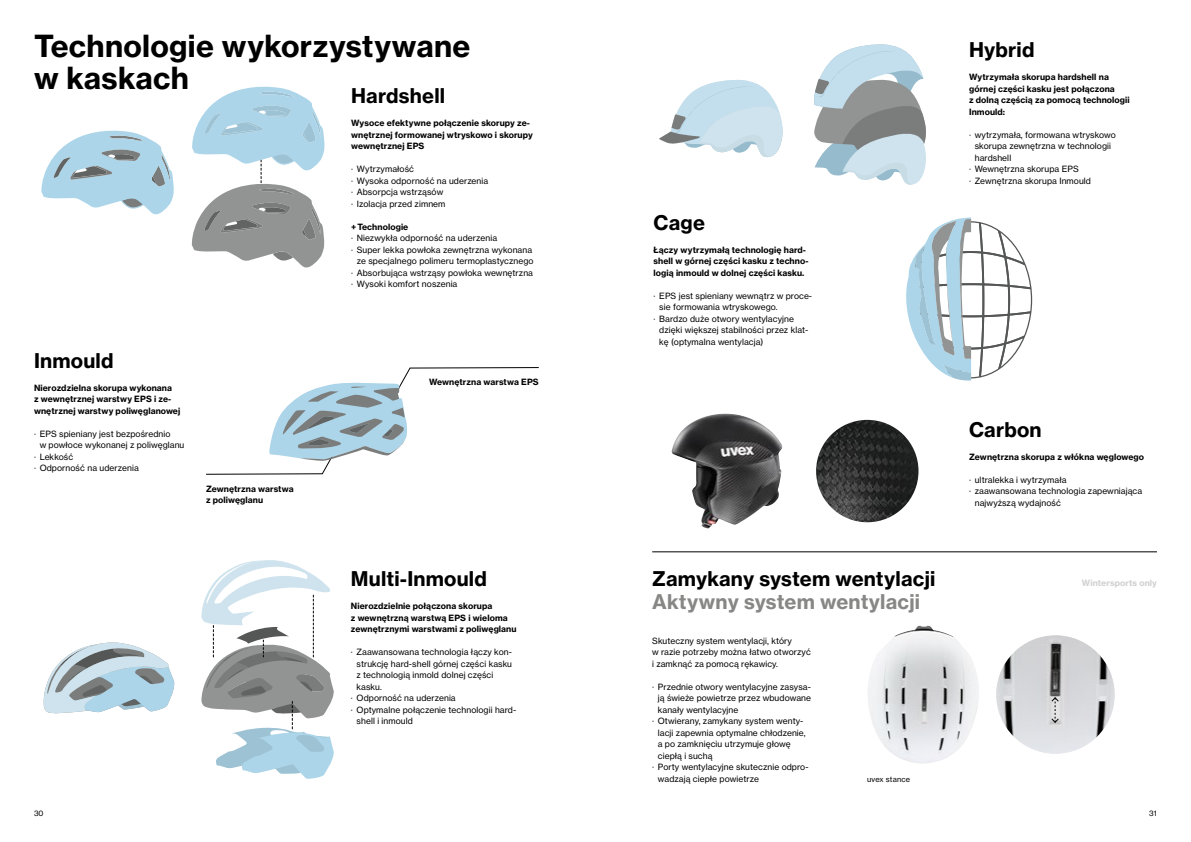
<style>
.page{position:relative;width:1191px;height:842px;background:#fff}
.page>*{position:absolute;margin:0;border:0;box-sizing:border-box;transform-origin:0 0}
.t1{font:30px/32px "N Haas Grotesk TX Pro 75 Bd";letter-spacing:.01em;color:#000}
.t2{font:20px "N Haas Grotesk TX Pro 75 Bd";letter-spacing:.01em;color:#000}
.t3{font:20px "N Haas Grotesk TX Pro 75 Bd";letter-spacing:.01em;color:#878786}
.t4{font:8.5px/11.5px "N Haas Grotesk TX Pro 55 Rg";letter-spacing:.01em;color:#000}
.t5{font:8.5px/11.5px "N Haas Grotesk TX Pro 75 Bd";letter-spacing:.01em;color:#000}
.t6{font:8.5px "N Haas Grotesk TX Pro 75 Bd";letter-spacing:.01em;color:#cfd0d0}
.t7{font:7.5px "N Haas Grotesk TX Pro 55 Rg";letter-spacing:.01em;color:#000}
</style>
<div class="page">
<svg style="left:814px;top:44px;width:112px;height:141px"></svg>
<svg style="left:659px;top:80px;width:124px;height:78px"></svg>
<svg style="left:906px;top:217px;width:125px;height:164px"></svg>
<hr style="left:652px;top:552px;width:505px;height:1px;background:#000">
<img style="left:816px;top:420px;width:102px;height:102px;border-radius:51px">
<img style="left:671px;top:414px;width:111px;height:115px">
<img style="left:868px;top:625px;width:111px;height:139px">
<img style="left:996px;top:635px;width:118px;height:119px;border-radius:59px">
<svg style="left:43px;top:642px;width:132px;height:71px"></svg>
<svg style="left:201px;top:560px;width:133px;height:219px"></svg>
<svg style="left:206px;top:367px;width:333px;height:108px"></svg>
<svg style="left:192px;top:86px;width:133px;height:182px"></svg>
<svg style="left:41px;top:130px;width:133px;height:84px"></svg>
<svg style="left:1051px;top:697px;width:8px;height:26px"></svg>
<h1 class="t1" style="left:34px;top:30px;width:438px">Technologie wykorzystywane w kaskach</h1>
<h2 class="t2" style="left:351px;top:83px;width:95px">Hardshell</h2>
<p class="t5" style="left:351px;top:117px;width:183px">Wysoce efektywne połączenie skorupy ze&shy;wnętrznej formowanej wtryskowo i skorupy wewnętrznej EPS</p>
<p class="t4" style="left:351px;top:163px;width:139px">∙ Wytrzymałość<br>∙ Wysoka odporność na uderzenia ∙ Absorpcja wstrząsów<br>∙ Izolacja przed zimnem</p>
<h2 class="t2" style="left:34px;top:348px;width:81px">Inmould</h2>
<p class="t5" style="left:34px;top:382px;width:148px">Nierozdzielna skorupa wykonana<br>z wewnętrznej warstwy EPS i ze&shy;wnętrznej warstwy poliwęglanowej</p>
<p class="t4" style="left:34px;top:428px;width:138px">∙ EPS spieniany jest bezpośrednio</p>
<p class="t4" style="left:40px;top:439px;width:146px">w powłoce wykonanej z poliwęglanu</p>
<p class="t4" style="left:34px;top:451px;width:41px">∙ Lekkość</p>
<p class="t4" style="left:34px;top:462px;width:106px">∙ Odporność na uderzenia</p>
<p class="t5" style="left:206px;top:483px;width:89px">Zewnętrzna warstwa z poliwęglanu</p>
<p class="t5" style="left:351px;top:221px;width:59px">+ Technologie</p>
<p class="t4" style="left:351px;top:232px;width:148px">∙ Niezwykła odporność na uderzenia</p>
<p class="t4" style="left:351px;top:244px;width:183px">∙ Super lekka powłoka zewnętrzna wykonana</p>
<p class="t4" style="left:357px;top:255px;width:178px">ze specjalnego polimeru termoplastycznego</p>
<p class="t4" style="left:351px;top:267px;width:183px">∙ Absorbująca wstrząsy powłoka wewnętrzna</p>
<p class="t4" style="left:351px;top:278px;width:108px">∙ Wysoki komfort noszenia</p>
<p class="t5" style="left:429px;top:376px;width:111px">Wewnętrzna warstwa EPS</p>
<h2 class="t2" style="left:653px;top:210px;width:53px">Cage</h2>
<p class="t5" style="left:653px;top:244px;width:156px">Łączy wytrzymałą technologię hard&shy;shell w górnej części kasku z techno&shy;logią inmould w dolnej części kasku.</p>
<p class="t4" style="left:653px;top:290px;width:160px">∙ EPS jest spieniany wewnątrz w proce-</p>
<p class="t4" style="left:659px;top:301px;width:120px">sie formowania wtryskowego.</p>
<p class="t4" style="left:653px;top:313px;width:142px">∙ Bardzo duże otwory wentylacyjne</p>
<p class="t4" style="left:659px;top:324px;width:151px">dzięki większej stabilności przez klat-</p>
<p class="t4" style="left:659px;top:336px;width:106px">kę (optymalna wentylacja)</p>
<h2 class="t2" style="left:969px;top:37px;width:67px">Hybrid</h2>
<p class="t5" style="left:969px;top:71px;width:162px">Wytrzymała skorupa hardshell na górnej części kasku jest połączona<br>z dolną częścią za pomocą technologii<br>Inmould:</p>
<p class="t4" style="left:969px;top:129px;width:148px">∙ wytrzymała, formowana wtryskowo</p>
<p class="t4" style="left:974px;top:140px;width:138px">skorupa zewnętrzna w technologii</p>
<p class="t4" style="left:974px;top:152px;width:38px">hardshell</p>
<p class="t4" style="left:969px;top:163px;width:111px">∙ Wewnętrzna skorupa EPS</p>
<p class="t4" style="left:969px;top:175px;width:123px">∙ Zewnętrzna skorupa Inmould</p>
<h2 class="t2" style="left:969px;top:417px;width:74px">Carbon</h2>
<p class="t5" style="left:969px;top:451px;width:177px">Zewnętrzna skorupa z włókna węglowego</p>
<p class="t4" style="left:969px;top:474px;width:99px">∙ ultralekka i wytrzymała</p>
<p class="t4" style="left:969px;top:485px;width:175px">∙ zaawansowana technologia zapewniająca</p>
<p class="t4" style="left:974px;top:497px;width:88px">najwyższą wydajność</p>
<h2 class="t2" style="left:351px;top:566px;width:137px">Multi-Inmould</h2>
<p class="t6" style="left:1081px;top:578px;width:77px">Wintersports only</p>
<h2 class="t2" style="left:652px;top:566px;width:285px">Zamykany system wentylacji</h2>
<h2 class="t3" style="left:652px;top:589px;width:269px">Aktywny system wentylacji</h2>
<p class="t4" style="left:652px;top:635px;width:160px">Skuteczny system wentylacji, który<br>w razie potrzeby można łatwo otworzyć i zamknąć za pomocą rękawicy.</p>
<p class="t4" style="left:652px;top:681px;width:160px">∙ Przednie otwory wentylacyjne zasysa-</p>
<p class="t4" style="left:658px;top:692px;width:155px">ją świeże powietrze przez wbudowane</p>
<p class="t4" style="left:658px;top:704px;width:82px">kanały wentylacyjne</p>
<p class="t4" style="left:652px;top:715px;width:153px">∙ Otwierany, zamykany system wenty-</p>
<p class="t4" style="left:658px;top:727px;width:149px">lacji zapewnia optymalne chłodzenie,</p>
<p class="t4" style="left:658px;top:738px;width:134px">a po zamknięciu utrzymuje głowę</p>
<p class="t4" style="left:658px;top:750px;width:56px">ciepłą i suchą</p>
<p class="t4" style="left:652px;top:761px;width:158px">∙ Porty wentylacyjne skutecznie odpro-</p>
<p class="t4" style="left:658px;top:773px;width:103px">wadzają ciepłe powietrze</p>
<p class="t5" style="left:351px;top:600px;width:167px">Nierozdzielnie połączona skorupa<br>z wewnętrzną warstwą EPS i wieloma zewnętrznymi warstwami z poliwęglanu</p>
<p class="t4" style="left:351px;top:646px;width:163px">∙ Zaawansowana technologia łączy kon-</p>
<p class="t4" style="left:356px;top:658px;width:157px">strukcję hard-shell górnej części kasku</p>
<p class="t4" style="left:356px;top:669px;width:138px">z technologią inmold dolnej części</p>
<p class="t4" style="left:356px;top:681px;width:27px">kasku.</p>
<p class="t4" style="left:351px;top:692px;width:106px">∙ Odporność na uderzenia</p>
<p class="t4" style="left:351px;top:704px;width:167px">∙ Optymalne połączenie technologii hard-</p>
<p class="t4" style="left:356px;top:715px;width:58px">shell i inmould</p>
<p class="t7" style="left:867px;top:774px;width:44px">uvex stance</p>
<p class="t7" style="left:34px;top:809px;width:11px">30</p>
<p class="t7" style="left:1149px;top:809px;width:9px">31</p>
</div>
